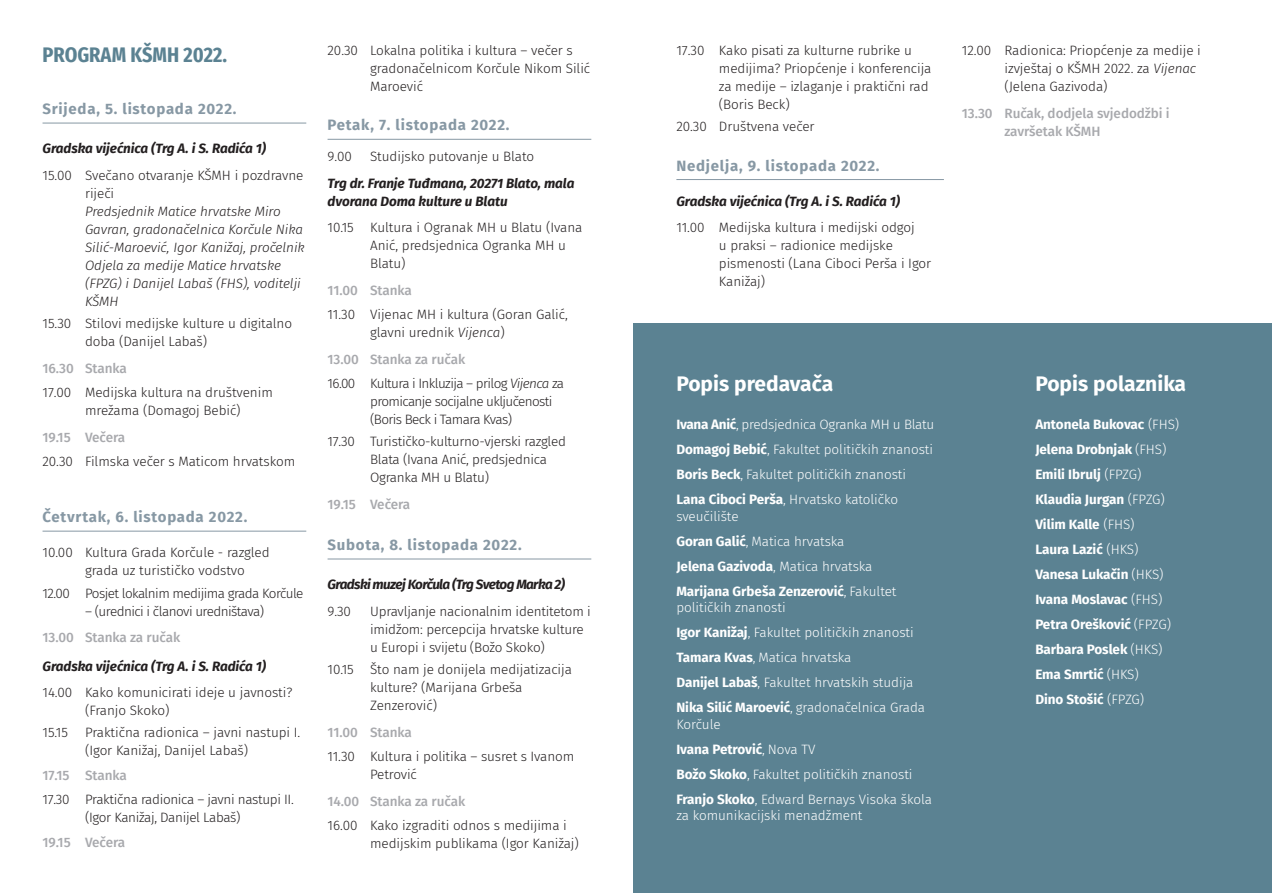
<style>
.page{position:relative;width:1272px;height:893px;background:#fff}
.page>*{position:absolute;margin:0;border:0;box-sizing:border-box;transform-origin:0 0}
.Mn{font:700 21px "Fira Sans";color:#fff}
.Mn-2{font:700 21px "Fira Sans Condensed";color:#5b8292}
.dan{font:700 15px "Fira Sans";letter-spacing:.05em;color:#8798a4}
.predavanje{font:300 13.5px/18px "Fira Sans";letter-spacing:-.005em;color:#231f20}
.Imena-2{font:300 13.5px/16.5px "Fira Sans";letter-spacing:-.005em;color:#fff}
.Imena-2-2{font:700 13.5px "Fira Sans";letter-spacing:-.005em;color:#fff}
.predavanje-2{font:italic 300 13.5px/18px "Fira Sans";letter-spacing:-.005em;color:#231f20}
.stanka{font:500 13.5px/18px "Fira Sans";letter-spacing:-.005em;color:#a8a9ad}
.mjesto{font:italic 700 13.5px/18px "Fira Sans";letter-spacing:-.005em;color:#231f20}
.predavanje-3{font:300 13.5px/18px "Fira Sans";letter-spacing:-.045em;color:#231f20}
.predavanje-4{font:300 13.5px "Fira Sans";letter-spacing:-.04em;color:#231f20}
.predavanje-5{font:300 13.5px/18px "Fira Sans";letter-spacing:-.025em;color:#231f20}
.mjesto-2{font:italic 700 13.5px "Fira Sans";letter-spacing:-.045em;color:#231f20}
.s1{font-style:normal}
.s2{font-style:italic}
.s3{font-weight:700}
.s4{font-weight:300}
</style>
<div class="page">
<div style="left:634px;top:323px;width:637px;height:570px;background:#5b8292"></div>
<hr style="left:43px;top:123px;width:263px;height:1px;background:#8798a4">
<hr style="left:43px;top:531px;width:263px;height:1px;background:#8798a4">
<hr style="left:327px;top:139px;width:264px;height:1px;background:#8798a4">
<hr style="left:327px;top:559px;width:264px;height:1px;background:#8798a4">
<hr style="left:676px;top:179px;width:267px;height:1px;background:#8798a4">
<p class="Mn-2" style="left:43px;top:36px;width:186px">PROGRAM KŠMH 2022.</p>
<p class="dan" style="left:43px;top:96px;width:195px">Srijeda, 5. listopada 2022.</p>
<p class="mjesto" style="left:43px;top:139px;width:225px">Gradska vijećnica (Trg A. i S. Radića 1)</p>
<p class="predavanje-2" style="left:85px;top:166px;width:221px;text-indent:-43px"><span class="s1">15.00 Svečano otvaranje KŠMH i pozdravne riječi<br></span>Predsjednik Matice hrvatske Miro<br>Gavran, gradonačelnica Korčule Nika<br>Silić-Maroević, Igor Kanižaj, pročelnik<br>Odjela za medije Matice hrvatske (FPZG) i Danijel Labaš (FHS), voditelji<br>KŠMH</p>
<p class="predavanje" style="left:85px;top:314px;width:208px;text-indent:-43px">15.30 Stilovi medijske kulture u digitalno doba (Danijel Labaš)</p>
<p class="stanka" style="left:43px;top:358px;width:86px">16.30 Stanka</p>
<p class="predavanje" style="left:85px;top:383px;width:189px;text-indent:-43px">17.00 Medijska kultura na društvenim mrežama (Domagoj Bebić)</p>
<p class="stanka" style="left:43px;top:427px;width:84px">19.15 Večera</p>
<p class="predavanje" style="left:43px;top:452px;width:254px">20.30 Filmska večer s Maticom hrvatskom</p>
<p class="dan" style="left:43px;top:504px;width:206px">Četvrtak, 6. listopada 2022.</p>
<p class="predavanje" style="left:85px;top:543px;width:186px;text-indent:-43px">10.00 Kultura Grada Korčule - razgled grada uz turističko vodstvo</p>
<p class="predavanje-4" style="left:43px;top:583px;width:262px">12.00 Posjet lokalnim medijima grada Korčule</p>
<p class="predavanje-4" style="left:85px;top:601px;width:180px">– (urednici i članovi uredništava)</p>
<p class="stanka" style="left:43px;top:628px;width:139px">13.00 Stanka za ručak</p>
<p class="mjesto" style="left:43px;top:656px;width:225px">Gradska vijećnica (Trg A. i S. Radića 1)</p>
<p class="predavanje" style="left:85px;top:683px;width:209px;text-indent:-43px">14.00 Kako komunicirati ideje u javnosti? (Franjo Skoko)</p>
<p class="predavanje" style="left:43px;top:724px;width:27px">15.15</p>
<p class="predavanje" style="left:85px;top:724px;width:217px">Praktična radionica – javni nastupi I. (Igor Kanižaj, Danijel Labaš)</p>
<p class="stanka" style="left:43px;top:765px;width:86px">17.15 Stanka</p>
<p class="predavanje-5" style="left:85px;top:790px;width:210px;text-indent:-43px">17.30 Praktična radionica – javni nastupi II. (Igor Kanižaj, Danijel Labaš)</p>
<p class="stanka" style="left:43px;top:832px;width:84px">19.15 Večera</p>
<p class="predavanje" style="left:370px;top:41px;width:222px;text-indent:-43px">20.30 Lokalna politika i kultura – večer s gradonačelnicom Korčule Nikom Silić<br>Maroević</p>
<p class="dan" style="left:327px;top:113px;width:183px">Petak, 7. listopada 2022.</p>
<p class="predavanje" style="left:327px;top:147px;width:26px">9.00</p>
<p class="predavanje" style="left:370px;top:147px;width:165px">Studijsko putovanje u Blato</p>
<p class="mjesto" style="left:327px;top:173px;width:248px">Trg dr. Franje Tuđmana, 20271 Blato, mala dvorana Doma kulture u Blatu</p>
<p class="predavanje" style="left:370px;top:218px;width:214px;text-indent:-43px">10.15 Kultura i Ogranak MH u Blatu (Ivana<br>Anić, predsjednica Ogranka MH u<br>Blatu)</p>
<p class="stanka" style="left:327px;top:280px;width:86px">11.00 Stanka</p>
<p class="predavanje" style="left:370px;top:305px;width:199px;text-indent:-43px">11.30 Vijenac MH i kultura (Goran Galić, glavni urednik <span class="s2">Vijenca</span>)</p>
<p class="stanka" style="left:327px;top:349px;width:139px">13.00 Stanka za ručak</p>
<p class="predavanje-3" style="left:370px;top:374px;width:195px;text-indent:-43px">16.00 Kultura i Inkluzija – prilog <span class="s2">Vijenca</span> za promicanje socijalne uključenosti (Boris Beck i Tamara Kvas)</p>
<p class="predavanje" style="left:370px;top:432px;width:197px;text-indent:-43px">17.30 Turističko-kulturno-vjerski razgled<br>Blata (Ivana Anić, predsjednica<br>Ogranka MH u Blatu)</p>
<p class="stanka" style="left:327px;top:494px;width:84px">19.15 Večera</p>
<p class="dan" style="left:327px;top:532px;width:195px">Subota, 8. listopada 2022.</p>
<p class="mjesto-2" style="left:327px;top:573px;width:239px">Gradski muzej Korčula (Trg Svetog Marka 2)</p>
<p class="predavanje" style="left:327px;top:602px;width:25px">9.30</p>
<p class="predavanje" style="left:370px;top:602px;width:222px">Upravljanje nacionalnim identitetom i imidžom: percepcija hrvatske kulture u Europi i svijetu (Božo Skoko)</p>
<p class="predavanje" style="left:370px;top:660px;width:203px;text-indent:-43px">10.15 Što nam je donijela medijatizacija kulture? (Marijana Grbeša<br>Zenzerović)</p>
<p class="stanka" style="left:327px;top:722px;width:86px">11.00 Stanka</p>
<p class="predavanje" style="left:370px;top:747px;width:206px;text-indent:-43px">11.30 Kultura i politika – susret s Ivanom<br>Petrović</p>
<p class="stanka" style="left:327px;top:791px;width:139px">14.00 Stanka za ručak</p>
<p class="predavanje" style="left:370px;top:816px;width:210px;text-indent:-43px">16.00 Kako izgraditi odnos s medijima i medijskim publikama (Igor Kanižaj)</p>
<p class="predavanje" style="left:719px;top:41px;width:214px;text-indent:-43px">17.30 Kako pisati za kulturne rubrike u medijima? Priopćenje i konferencija za medije – izlaganje i praktični rad (Boris Beck)</p>
<p class="predavanje" style="left:676px;top:118px;width:140px">20.30 Društvena večer</p>
<p class="dan" style="left:676px;top:153px;width:205px">Nedjelja, 9. listopada 2022.</p>
<p class="mjesto" style="left:676px;top:191px;width:225px">Gradska vijećnica (Trg A. i S. Radića 1)</p>
<p class="predavanje" style="left:719px;top:218px;width:214px;text-indent:-43px">11.00 Medijska kultura i medijski odgoj<br>u praksi – radionice medijske pismenosti (Lana Ciboci Perša i Igor<br>Kanižaj)</p>
<p class="predavanje" style="left:1004px;top:41px;width:198px;text-indent:-43px">12.00 Radionica: Priopćenje za medije i izvještaj o KŠMH 2022. za <span class="s2">Vijenac </span>(Jelena Gazivoda)</p>
<p class="stanka" style="left:1004px;top:103px;width:167px;text-indent:-43px">13.30 Ručak, dodjela svjedodžbi i završetak KŠMH</p>
<p class="Mn" style="left:676px;top:366px;width:158px">Popis predavača</p>
<p class="Imena-2" style="left:676px;top:416px;width:259px"><span class="s3">Ivana Anić</span>, predsjednica Ogranka MH u Blatu</p>
<p class="Imena-2" style="left:676px;top:441px;width:258px"><span class="s3">Domagoj Bebić</span>, Fakultet političkih znanosti</p>
<p class="Imena-2" style="left:676px;top:466px;width:231px"><span class="s3">Boris Beck</span>, Fakultet političkih znanosti</p>
<p class="Imena-2" style="left:676px;top:491px;width:223px"><span class="s3">Lana Ciboci Perša</span>, Hrvatsko katoličko sveučilište</p>
<p class="Imena-2" style="left:676px;top:532px;width:170px"><span class="s3">Goran Galić</span>, Matica hrvatska</p>
<p class="Imena-2" style="left:676px;top:557px;width:197px"><span class="s3">Jelena Gazivoda</span>, Matica hrvatska</p>
<p class="Imena-2" style="left:676px;top:582px;width:222px"><span class="s3">Marijana Grbeša Zenzerović</span>, Fakultet političkih znanosti</p>
<p class="Imena-2" style="left:676px;top:624px;width:239px"><span class="s3">Igor Kanižaj</span>, Fakultet političkih znanosti</p>
<p class="Imena-2" style="left:676px;top:649px;width:176px"><span class="s3">Tamara Kvas</span>, Matica hrvatska</p>
<p class="Imena-2" style="left:676px;top:674px;width:238px"><span class="s3">Danijel Labaš</span>, Fakultet hrvatskih studija</p>
<p class="Imena-2" style="left:676px;top:699px;width:250px"><span class="s3">Nika Silić Maroević</span>, gradonačelnica Grada<br>Korčule</p>
<p class="Imena-2-2" style="left:676px;top:737px;width:141px">Ivana Petrović<span class="s4">, Nova TV</span></p>
<p class="Imena-2" style="left:676px;top:765px;width:237px"><span class="s3">Božo Skoko</span>, Fakultet političkih znanosti</p>
<p class="Imena-2" style="left:676px;top:790px;width:257px"><span class="s3">Franjo Skoko</span>, Edward Bernays Visoka škola za komunikacijski menadžment</p>
<p class="Mn" style="left:1035px;top:366px;width:152px">Popis polaznika</p>
<p class="Imena-2-2" style="left:1035px;top:413px;width:145px">Antonela Bukovac <span class="s4">(FHS)</span></p>
<p class="Imena-2-2" style="left:1035px;top:438px;width:133px">Jelena Drobnjak <span class="s4">(FHS)</span></p>
<p class="Imena-2-2" style="left:1035px;top:463px;width:108px">Emili Ibrulj <span class="s4">(FPZG)</span></p>
<p class="Imena-2-2" style="left:1035px;top:488px;width:131px">Klaudia Jurgan <span class="s4">(FPZG)</span></p>
<p class="Imena-2-2" style="left:1035px;top:513px;width:101px">Vilim Kalle <span class="s4">(FHS)</span></p>
<p class="Imena-2-2" style="left:1035px;top:538px;width:105px">Laura Lazić <span class="s4">(HKS)</span></p>
<p class="Imena-2-2" style="left:1035px;top:563px;width:130px">Vanesa Lukačin <span class="s4">(HKS)</span></p>
<p class="Imena-2-2" style="left:1035px;top:588px;width:129px">Ivana Moslavac <span class="s4">(FHS)</span></p>
<p class="Imena-2-2" style="left:1035px;top:613px;width:137px">Petra Orešković <span class="s4">(FPZG)</span></p>
<p class="Imena-2-2" style="left:1035px;top:638px;width:129px">Barbara Poslek <span class="s4">(HKS)</span></p>
<p class="Imena-2-2" style="left:1035px;top:663px;width:105px">Ema Smrtić <span class="s4">(HKS)</span></p>
<p class="Imena-2-2" style="left:1035px;top:688px;width:110px">Dino Stošić <span class="s4">(FPZG)</span></p>
</div>
